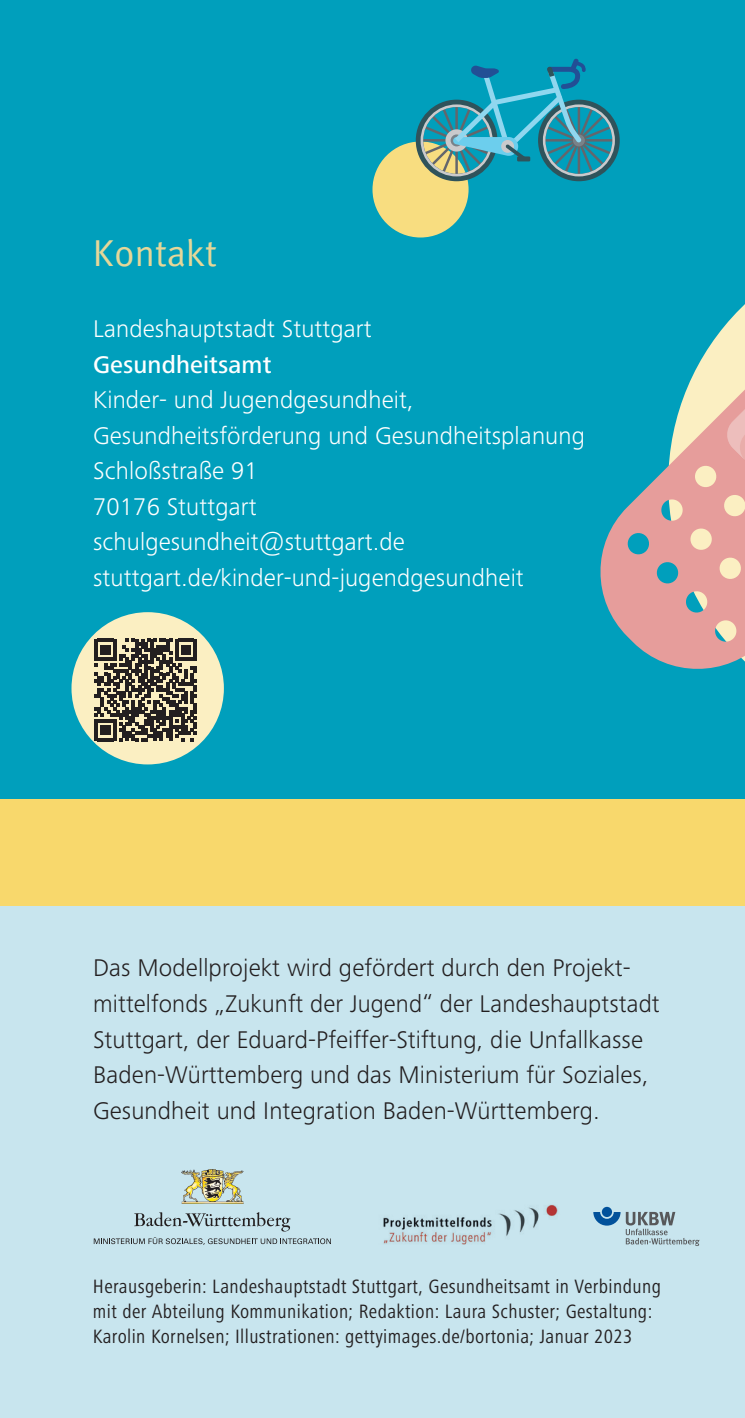
<style>
.page{position:relative;width:745px;height:1418px;background:#fff}
.page>*{position:absolute;margin:0;border:0;box-sizing:border-box;transform-origin:0 0}
.t1{font:37.5px "Meta";letter-spacing:.005em;color:#e5d799}
.t2{font:300 25px/35.5px "Frutiger Next Pro";letter-spacing:.005em;color:#231f20}
.t3{font:300 25px/35.5px "Frutiger Next Pro";letter-spacing:.005em;color:#fff}
.t4{font:500 25px "Frutiger Next Pro";letter-spacing:.005em;color:#fff}
.t5{font:condensed 20px/25px "Frutiger Next Pro";letter-spacing:.02em;color:#231f20}
</style>
<div class="page">
<div style="left:0;top:0;width:744px;height:824px;background:#009fbc"></div>
<div style="left:0;top:905px;width:744px;height:512px;background:#c8e5ee"></div>
<div style="left:0;top:799px;width:744px;height:106px;background:#f8d86c"></div>
<div style="left:71px;top:612px;width:153px;height:152px;background:#fbefc2;border-radius:50%"></div>
<svg style="left:95px;top:639px;width:102px;height:102px"></svg>
<svg style="left:94px;top:1237px;width:237px;height:7px"></svg>
<img style="left:181px;top:1169px;width:63px;height:34px">
<svg style="left:134px;top:1212px;width:156px;height:19px"></svg>
<img style="left:383px;top:1205px;width:175px;height:38px">
<svg style="left:601px;top:1206px;width:10px;height:10px"></svg>
<svg style="left:593px;top:1211px;width:106px;height:34px"></svg>
<svg style="left:600px;top:467px;width:67px;height:197px;fill:#e69d9b"></svg>
<svg style="left:667px;top:305px;width:77px;height:364px"></svg>
<div style="left:372px;top:141px;width:96px;height:96px;background:#f8dd80;border-radius:50%"></div>
<svg style="left:415px;top:58px;width:204px;height:123px"></svg>
<h1 class="t1" style="left:93px;top:231px;width:125px">Kontakt</h1>
<p class="t3" style="left:93px;top:311px;width:280px">Landeshauptstadt Stuttgart</p>
<p class="t4" style="left:93px;top:350px;width:180px">Gesundheitsamt</p>
<p class="t3" style="left:93px;top:382px;width:493px">Kinder- und Jugendgesundheit,<br>Gesundheitsförderung und Gesundheitsplanung<br>Schloßstraße 91<br>70176 Stuttgart<br>schulgesundheit@stuttgart.de stuttgart.de/kinder-und-jugendgesundheit</p>
<p class="t2" style="left:93px;top:950px;width:567px">Das Modellprojekt wird gefördert durch den Projekt&shy;mittelfonds „Zukunft der Jugend“ der Landeshauptstadt Stuttgart, der Eduard-Pfeiffer-Stiftung, die Unfallkasse Baden-Württemberg und das Ministerium für Soziales, Gesundheit und Integration Baden-Württemberg.</p>
<p class="t5" style="left:93px;top:1273px;width:569px">Herausgeberin: Landeshauptstadt Stuttgart, Gesundheitsamt in Verbindung mit der Abteilung Kommunikation; Redaktion: Laura Schuster; Gestaltung:<br>Karolin Kornelsen; Illustrationen: gettyimages.de/bortonia; Januar 2023</p>
</div>
